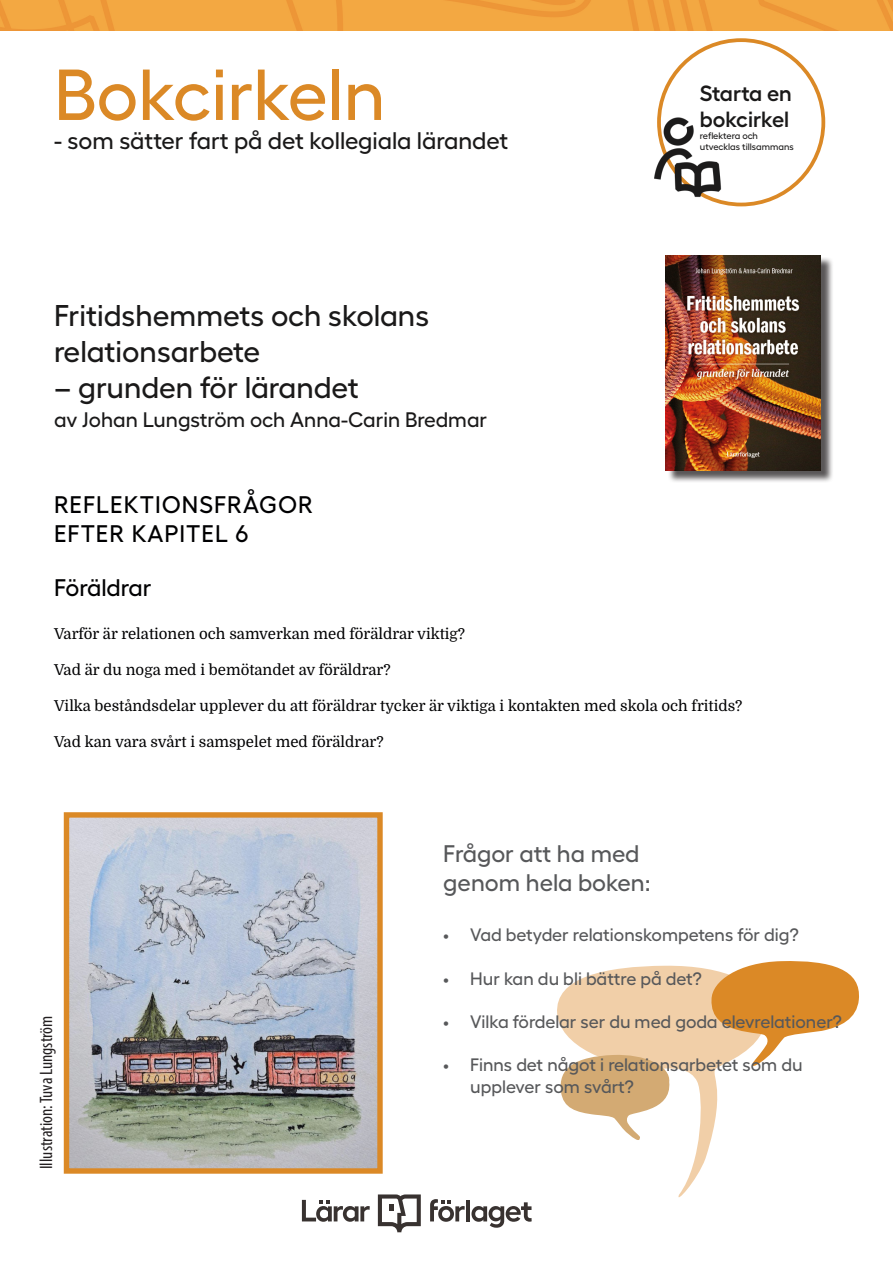
<style>
.page{position:relative;width:893px;height:1263px;background:#fff}
.page>*{position:absolute;margin:0;border:0;box-sizing:border-box;transform-origin:0 0}
.t1{font:500 72px "Hellix";color:#db8926}
.t2{font:500 30px "Hellix";color:#1a1919}
.t3{font:500 24px "Hellix";letter-spacing:-.005em;color:#1a1919}
.t4{font:500 24px "Hellix";letter-spacing:.04em;color:#000002}
.t5{font:500 24px "Hellix";color:#57585a}
.t6{font:500 24px "Hellix";letter-spacing:-.005em;color:#000002}
.t7{font:600 22.05px "Hellix";color:#1a1919}
.t8{font:500 21px "Hellix";color:#1a1919}
.t9{font:500 18px/21.6px "Hellix";color:#57585a}
.t10{font:condensed 18px "Myriad Pro";color:#231f20}
.t11{font:15px "Domine";color:#000002}
.t12{font:500 9.3px "Hellix";color:#1a1919}
</style>
<div class="page">
<img style="left:70px;top:818px;width:307px;height:350px">
<div style="left:64px;top:812px;width:319px;height:362px;border:5px solid #db8926"></div>
<div style="left:657px;top:38px;width:168px;height:168px;border:4px solid #db8926;border-radius:50%"></div>
<img style="left:654px;top:112px;width:68px;height:87px">
<img style="left:0;top:0;width:893px;height:30px">
<svg style="left:302px;top:1200px;width:68px;height:22px"></svg>
<hr style="left:466px;top:1200px;width:4px;height:21px;background:#383230">
<svg style="left:471px;top:1202px;width:61px;height:26px"></svg>
<svg style="left:378px;top:1194px;width:43px;height:38px"></svg>
<svg style="left:430px;top:1199px;width:35px;height:23px"></svg>
<svg style="left:557px;top:965px;width:161px;height:232px;fill:#f1cfa8"></svg>
<svg style="left:710px;top:961px;width:149px;height:107px"></svg>
<svg style="left:558px;top:1054px;width:114px;height:88px"></svg>
<div style="left:667px;top:257px;width:167px;height:226px;background:#231f20;opacity:.75"></div>
<img style="left:665px;top:255px;width:156px;height:215px">
<p class="t1" style="left:54px;top:39px;width:333px">Bokcirkeln</p>
<p class="t3" style="left:54px;top:122px;width:456px">- som sätter fart på det kollegiala lärandet</p>
<p class="t2" style="left:54px;top:292px;width:377px">Fritidshemmets och skolans</p>
<p class="t2" style="left:54px;top:328px;width:208px">relationsarbete</p>
<p class="t2" style="left:54px;top:364px;width:306px">– grunden för lärandet</p>
<p class="t8" style="left:54px;top:403px;width:435px">av Johan Lungström och Anna-Carin Bredmar</p>
<p class="t7" style="left:700px;top:76px;width:93px">Starta en</p>
<p class="t7" style="left:700px;top:102px;width:91px">bokcirkel</p>
<p class="t12" style="left:700px;top:128px;width:60px">reflektera och</p>
<p class="t12" style="left:700px;top:139px;width:95px">utvecklas tillsammans</p>
<p class="t4" style="left:54px;top:486px;width:260px">REFLEKTIONSFRÅGOR</p>
<p class="t4" style="left:54px;top:515px;width:196px">EFTER KAPITEL 6</p>
<p class="t6" style="left:54px;top:569px;width:99px">Föräldrar</p>
<p class="t11" style="left:54px;top:626px;width:413px">Varför är relationen och samverkan med föräldrar viktig?</p>
<p class="t11" style="left:54px;top:662px;width:338px">Vad är du noga med i bemötandet av föräldrar?</p>
<p class="t11" style="left:54px;top:698px;width:690px">Vilka beståndsdelar upplever du att föräldrar tycker är viktiga i kontakten med skola och fritids?</p>
<p class="t11" style="left:54px;top:734px;width:331px">Vad kan vara svårt i samspelet med föräldrar?</p>
<p class="t10" style="left:35px;top:1169px;width:155px;rotate:-90deg">Illustration: Tuva Lungström</p>
<p class="t5" style="left:443px;top:835px;width:198px">Frågor att ha med</p>
<p class="t5" style="left:443px;top:864px;width:209px">genom hela boken:</p>
<p class="t9" style="left:443px;top:922px;width:357px">• Vad betyder relationskompetens för dig?</p>
<p class="t9" style="left:443px;top:965px;width:260px">• Hur kan du bli bättre på det?</p>
<p class="t9" style="left:443px;top:1009px;width:400px">• Vilka fördelar ser du med goda elevrelationer?</p>
<p class="t9" style="left:470px;top:1052px;width:334px;text-indent:-27px">• Finns det något i relationsarbetet som du upplever som svårt?</p>
</div>
